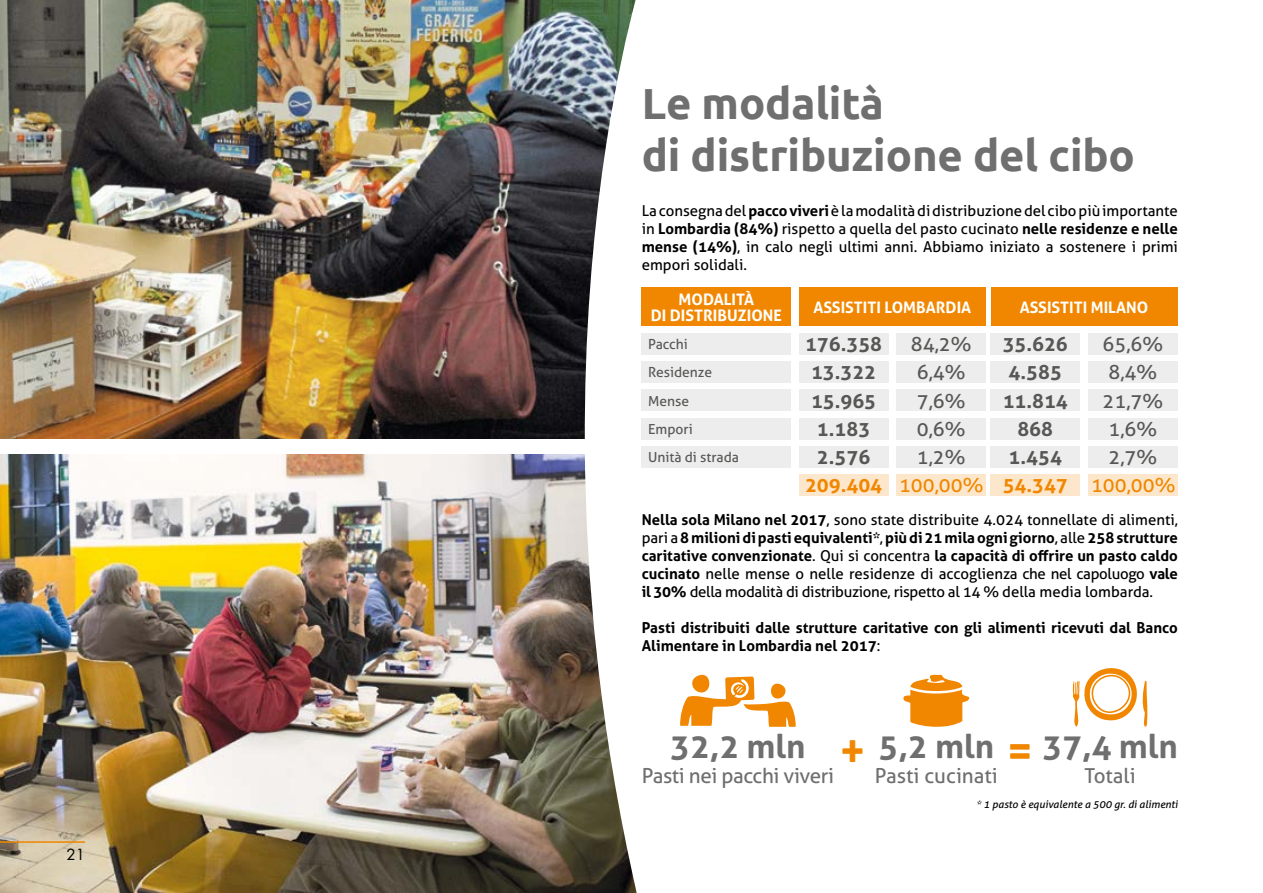
<style>
.page{position:relative;width:1263px;height:893px;background:#fff}
.page>*{position:absolute;margin:0;border:0;box-sizing:border-box;transform-origin:0 0}
.t1{font:700 45px "Aller";color:#f18700}
.t2{font:700 43.5px/52.2px "Ubuntu";letter-spacing:-.005em;color:#706f6f}
.t3{font:700 33px "Aller";color:#706f6f}
.t4{font:20.55px "Aller";letter-spacing:-.02em;color:#706f6f}
.t5{font:20.55px "Aller";color:#706f6f}
.t6{font:700 19.8px/28.2px "Aller";color:#575756;text-align:center}
.t7{font:19.8px/28.2px "Aller";color:#575756;text-align:center}
.t8{font:700 19.8px "Aller";color:#f18700}
.t9{font:19.8px "Aller";color:#f18700}
.t10{font:700 15.9px/15.9px "Aller";color:#fff;text-align:center}
.t11{font:15px/18px "Aller";color:#000;text-align:justify}
.t12{font:700 15px/18px "Aller";color:#000}
.t13{font:15px "Futura LT";color:#000}
.t14{font:13.8px/28.2px "Aller";color:#575756}
.t15{font:italic 10.5px "Aller";color:#000}
.s1{font-weight:700}
.s2{font-weight:400}
</style>
<div class="page">
<img style="left:0;top:0;width:637px;height:893px">
<div style="left:0;top:439px;width:591px;height:15px;background:#fff"></div>
<div style="left:990px;top:288px;width:187px;height:38px;background:#f18700"></div>
<div style="left:799px;top:288px;width:187px;height:38px;background:#f18700"></div>
<div style="left:642px;top:288px;width:149px;height:38px;background:#f18700"></div>
<div style="left:1088px;top:333px;width:89px;height:22px;background:#ededed"></div>
<div style="left:896px;top:333px;width:90px;height:22px;background:#ededed"></div>
<div style="left:990px;top:333px;width:90px;height:22px;background:#ededed"></div>
<div style="left:799px;top:333px;width:89px;height:22px;background:#ededed"></div>
<div style="left:642px;top:333px;width:149px;height:22px;background:#ededed"></div>
<div style="left:642px;top:361px;width:149px;height:22px;background:#ededed"></div>
<div style="left:1088px;top:361px;width:89px;height:22px;background:#ededed"></div>
<div style="left:1088px;top:390px;width:89px;height:21px;background:#ededed"></div>
<div style="left:1088px;top:418px;width:89px;height:22px;background:#ededed"></div>
<div style="left:1088px;top:446px;width:89px;height:22px;background:#ededed"></div>
<div style="left:896px;top:361px;width:90px;height:22px;background:#ededed"></div>
<div style="left:896px;top:390px;width:90px;height:21px;background:#ededed"></div>
<div style="left:896px;top:418px;width:90px;height:22px;background:#ededed"></div>
<div style="left:896px;top:446px;width:90px;height:22px;background:#ededed"></div>
<div style="left:990px;top:361px;width:90px;height:22px;background:#ededed"></div>
<div style="left:990px;top:390px;width:90px;height:21px;background:#ededed"></div>
<div style="left:990px;top:418px;width:90px;height:22px;background:#ededed"></div>
<div style="left:990px;top:446px;width:90px;height:22px;background:#ededed"></div>
<div style="left:990px;top:474px;width:90px;height:22px;background:#fce7cd"></div>
<div style="left:1088px;top:474px;width:89px;height:22px;background:#fce7cd"></div>
<div style="left:799px;top:361px;width:89px;height:22px;background:#ededed"></div>
<div style="left:799px;top:390px;width:89px;height:21px;background:#ededed"></div>
<div style="left:799px;top:418px;width:89px;height:22px;background:#ededed"></div>
<div style="left:799px;top:446px;width:89px;height:22px;background:#ededed"></div>
<div style="left:642px;top:390px;width:149px;height:21px;background:#ededed"></div>
<div style="left:642px;top:418px;width:149px;height:22px;background:#ededed"></div>
<div style="left:642px;top:446px;width:149px;height:22px;background:#ededed"></div>
<div style="left:799px;top:474px;width:89px;height:22px;background:#fce7cd"></div>
<div style="left:896px;top:474px;width:90px;height:22px;background:#fce7cd"></div>
<svg style="left:680px;top:674px;width:116px;height:53px"></svg>
<svg style="left:1072px;top:668px;width:76px;height:59px"></svg>
<svg style="left:903px;top:674px;width:66px;height:53px"></svg>
<hr style="left:0;top:841px;width:85px;height:2px;background:#f18700">
<p class="t13" style="left:67px;top:845px;width:20px">21</p>
<h2 class="t2" style="left:642px;top:77px;width:495px">Le modalità<br>di distribuzione del cibo</h2>
<p class="t11" style="left:642px;top:202px;width:538px">La consegna del <span class="s1">pacco viveri</span> è la modalità di distribuzione del cibo più importante in <span class="s1">Lombardia (84%)</span> rispetto a quella del pasto cucinato <span class="s1">nelle residenze e nelle mense (14%)</span>, in calo negli ultimi anni. Abbiamo iniziato a sostenere i primi empori solidali.</p>
<p class="t10" style="left:651px;top:291px;width:133px">MODALITÀ<br>DI DISTRIBUZIONE</p>
<p class="t10" style="left:813px;top:299px;width:159px">ASSISTITI LOMBARDIA</p>
<p class="t10" style="left:1020px;top:299px;width:130px">ASSISTITI MILANO</p>
<p class="t14" style="left:648px;top:330px;width:41px">Pacchi</p>
<h3 class="t6" style="left:805px;top:330px;width:79px">176.358</h3>
<h3 class="t7" style="left:911px;top:330px;width:62px">84,2%</h3>
<h3 class="t6" style="left:1003px;top:330px;width:67px">35.626</h3>
<h3 class="t7" style="left:1102px;top:330px;width:62px">65,6%<br>8,4%<br>21,7%<br>1,6%<br>2,7%</h3>
<h3 class="t7" style="left:917px;top:358px;width:50px;text-align:justify">6,4% 7,6% 0,6% 1,2%</h3>
<h3 class="t6" style="left:1009px;top:358px;width:55px">4.585</h3>
<p class="t14" style="left:648px;top:358px;width:65px">Residenze</p>
<h3 class="t6" style="left:811px;top:358px;width:67px">13.322<br>15.965<br>1.183<br>2.576</h3>
<h3 class="t6" style="left:1003px;top:386px;width:67px">11.814</h3>
<h3 class="t6" style="left:1017px;top:415px;width:37px">868</h3>
<h3 class="t6" style="left:1009px;top:443px;width:55px">1.454</h3>
<h3 class="t9" style="left:1003px;top:473px;width:174px"><span class="s1">54.347</span> 100,00%</h3>
<p class="t14" style="left:648px;top:387px;width:92px">Mense<br>Empori<br>Unità di strada</p>
<h3 class="t8" style="left:805px;top:472px;width:180px">209.404 <span class="s2">100,00%</span></h3>
<p class="t11" style="left:642px;top:510px;width:538px"><span class="s1">Nella sola Milano nel 2017</span>, sono state distribuite 4.024 tonnellate di alimenti, pari a <span class="s1">8 milioni di pasti equivalenti*</span>, <span class="s1">più di 21 mila ogni giorno</span>, alle <span class="s1">258 strutture caritative convenzionate</span>. Qui si concentra <span class="s1">la capacità di offrire un pasto caldo cucinato</span> nelle mense o nelle residenze di accoglienza che nel capoluogo <span class="s1">vale il 30%</span> della modalità di distribuzione, rispetto al 14 % della media lombarda.</p>
<p class="t12" style="left:642px;top:618px;width:538px">Pasti distribuiti dalle strutture caritative con gli alimenti ricevuti dal Banco<br>Alimentare in Lombardia nel 2017<span class="s2">:</span></p>
<h3 class="t3" style="left:670px;top:726px;width:137px">32,2 mln</h3>
<h3 class="t4" style="left:642px;top:763px;width:194px">Pasti nei pacchi viveri</h3>
<h3 class="t3" style="left:878px;top:726px;width:117px">5,2 mln</h3>
<h3 class="t5" style="left:875px;top:763px;width:124px">Pasti cucinati</h3>
<h1 class="t1" style="left:839px;top:723px;width:28px">+</h1>
<h1 class="t1" style="left:1006px;top:723px;width:28px">=</h1>
<h3 class="t3" style="left:1042px;top:726px;width:137px">37,4 mln</h3>
<h3 class="t4" style="left:1084px;top:763px;width:53px">Totali</h3>
<p class="t15" style="left:976px;top:798px;width:203px">* 1 pasto è equivalente a 500 gr. di alimenti</p>
</div>
